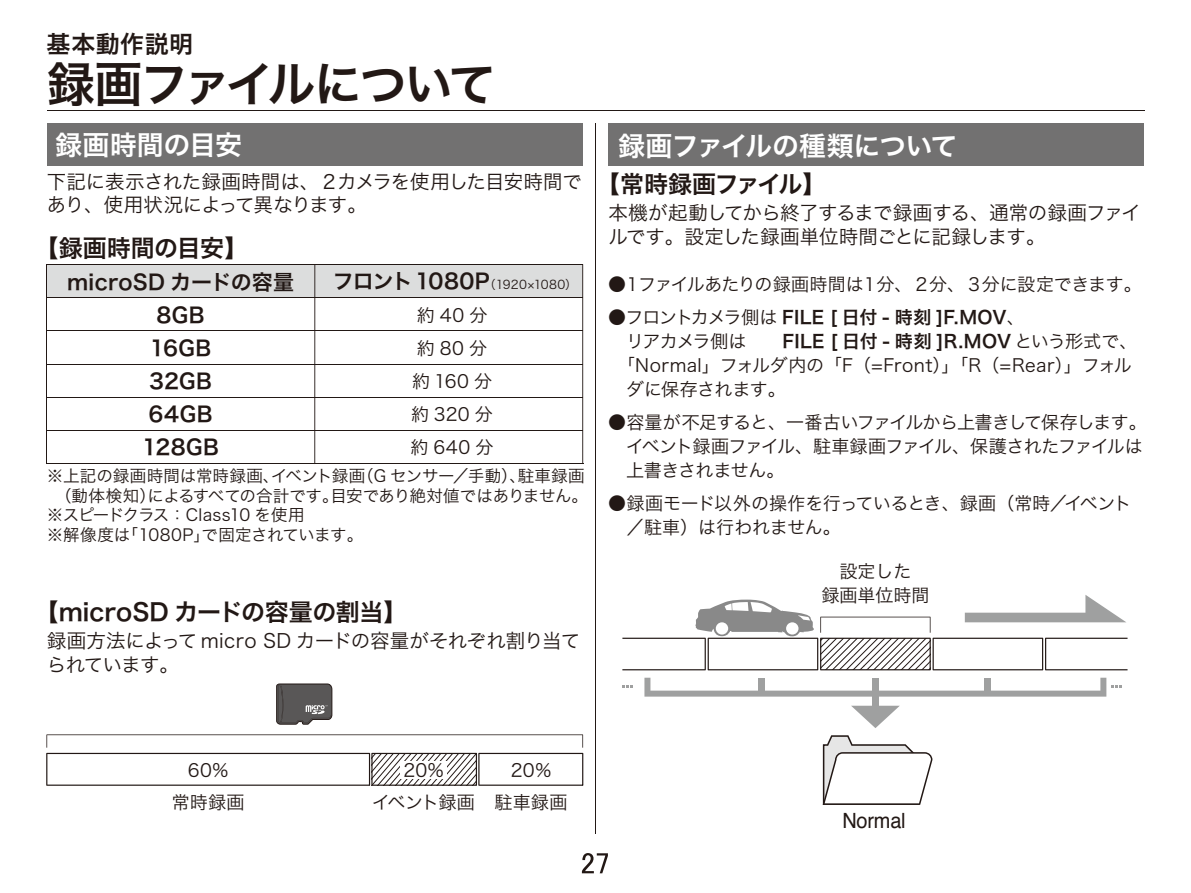
<style>
.page{position:relative;width:1191px;height:893px;background:#fff}
.page>*{position:absolute;margin:0;border:0;box-sizing:border-box;transform-origin:0 0}
.t1{font:48px "Hira Kaku Pro N W6";letter-spacing:-.06em;color:#221815}
.t2{font:27px "Hira Kaku Pro N W6";letter-spacing:-.02em;color:#fff}
.t3{font:24px "Hira Kaku Pro N W6";color:#221815}
.t4{font:24px "Hira Kaku Pro N W6";letter-spacing:-.06em;color:#221815}
.t5{font:21px/33px "Hira Kaku Pro N W6";letter-spacing:.015em;color:#221815;text-align:center}
.t6{font:21px "Helvetica";letter-spacing:-.01em;color:#221815;scale:.95 1}
.t7{font:19.5px/23.4px "Hira Kaku Pro N W3";letter-spacing:-.025em;color:#221815}
.t8{font:18px/24px "Hira Kaku Pro N W3";letter-spacing:-.015em;color:#221815}
.t9{font:18px/24px "Hira Kaku Pro N W3";letter-spacing:-.035em;color:#221815}
.t10{font:18px "Hira Kaku Pro N W6";letter-spacing:.02em;color:#221815}
.t11{font:18px "Hira Kaku Pro N W3";letter-spacing:-.04em;color:#221815}
.t12{font:18px/33px "Hira Kaku Pro N W3";letter-spacing:.04em;color:#221815;text-align:center}
.t13{font:18px "Hira Kaku Pro N W3";letter-spacing:-.055em;color:#221815}
.t14{font:16.5px "Hira Kaku Pro N W3";letter-spacing:-.005em;color:#221815}
.t15{font:16.5px "Hira Kaku Pro N W3";letter-spacing:-.065em;color:#221815}
.t16{font:12px "Hira Kaku Pro N W3";letter-spacing:.01em;color:#221815}
.s1{font-family:"Hira Kaku Pro N W6";font-size:21px}
.s2{font-family:"Hira Kaku Pro N W3"}
</style>
<div class="page">
<hr style="left:47px;top:110px;width:1097px;height:1px;background:#221815">
<svg style="left:582px;top:853px;width:26px;height:20px"></svg>
<hr style="left:595px;top:123px;width:1px;height:710px;background:#221815">
<div style="left:608px;top:123px;width:536px;height:43px;background:#727171"></div>
<div style="left:47px;top:123px;width:536px;height:43px;background:#727171"></div>
<div style="left:872px;top:678px;width:6px;height:31px;background:#9fa0a0"></div>
<svg style="left:822px;top:735px;width:110px;height:70px"></svg>
<svg style="left:851px;top:706px;width:48px;height:22px"></svg>
<svg style="left:622px;top:595px;width:505px;height:75px"></svg>
<svg style="left:622px;top:685px;width:11px;height:3px"></svg>
<svg style="left:644px;top:678px;width:478px;height:19px"></svg>
<div style="left:47px;top:265px;width:536px;height:33px;background:#dcdddd"></div>
<hr style="left:46px;top:331px;width:537px;height:1px;background:#221815">
<hr style="left:46px;top:364px;width:537px;height:1px;background:#221815">
<hr style="left:46px;top:297px;width:537px;height:1px;background:#221815">
<hr style="left:46px;top:397px;width:537px;height:1px;background:#221815">
<hr style="left:46px;top:430px;width:537px;height:1px;background:#221815">
<hr style="left:47px;top:463px;width:536px;height:1px;background:#221815">
<hr style="left:46px;top:264px;width:537px;height:1px;background:#221815">
<hr style="left:582px;top:264px;width:1px;height:200px;background:#221815">
<hr style="left:314px;top:264px;width:1px;height:200px;background:#221815">
<hr style="left:46px;top:265px;width:1px;height:199px;background:#221815">
<svg style="left:276px;top:683px;width:57px;height:42px;background:#686565"></svg>
<svg style="left:46px;top:734px;width:537px;height:52px"></svg>
<div style="left:400px;top:761px;width:47px;height:18px;background:#fff"></div>
<p class="t3" style="left:46px;top:23px;width:148px">基本動作説明</p>
<h1 class="t1" style="left:47px;top:40px;width:451px">録画ファイルについて</h1>
<h2 class="t2" style="left:55px;top:121px;width:188px">録画時間の目安</h2>
<p class="t7" style="left:47px;top:168px;width:536px">下記に表示された録画時間は、２カメラを使用した目安時間であり、使用状況によって異なります。</p>
<p class="t3" style="left:35px;top:226px;width:215px">【録画時間の目安】</p>
<p class="t16" style="left:333px;top:274px;width:246px"><span class="s1">フロント1080P</span>（1920×1080）</p>
<p class="t12" style="left:410px;top:298px;width:85px">約40分約80分約160 分約 320 分約 640 分</p>
<p class="t5" style="left:67px;top:265px;width:228px">microSD カードの容量<br>8GB<br>16GB<br>32GB<br>64GB<br>128GB</p>
<p class="t14" style="left:47px;top:461px;width:539px">※上記の録画時間は常時録画、イベント録画（G センサー／手動）、駐車録画</p>
<p class="t14" style="left:55px;top:481px;width:534px">（動体検知）によるすべての合計です。目安であり絶対値ではありません。</p>
<p class="t15" style="left:47px;top:500px;width:259px">※スピードクラス：Class10 を使用</p>
<p class="t14" style="left:47px;top:520px;width:318px">※解像度は「1080P」で固定されています。</p>
<p class="t3" style="left:35px;top:591px;width:374px">【microSD カードの容量の割当】</p>
<p class="t7" style="left:47px;top:628px;width:535px">録画方法によって micro SD カードの容量がそれぞれ割り当てられています。</p>
<h2 class="t2" style="left:618px;top:121px;width:341px">録画ファイルの種類について</h2>
<p class="t4" style="left:596px;top:162px;width:231px">【常時録画ファイル】</p>
<p class="t7" style="left:608px;top:200px;width:534px">本機が起動してから終了するまで録画する、通常の録画ファイルです。設定した録画単位時間ごとに記録します。</p>
<p class="t11" style="left:608px;top:269px;width:535px">●１ファイルあたりの録画時間は１分、２分、３分に設定できます。</p>
<p class="t10" style="left:608px;top:301px;width:418px"><span class="s2">●フロントカメラ側は</span> FILE [ 日付 - 時刻 ]F.MOV<span class="s2">、</span></p>
<p class="t13" style="left:626px;top:326px;width:122px">リアカメラ側は</p>
<p class="t10" style="left:782px;top:325px;width:356px">FILE [ 日付 - 時刻 ]R.MOV <span class="s2">という形式で、</span></p>
<p class="t8" style="left:626px;top:352px;width:507px;text-indent:-9px">「Normal」フォルダ内の「F（=Front）」「R（=Rear）」フォルダに保存されます。</p>
<p class="t9" style="left:626px;top:409px;width:522px;text-indent:-18px">●容量が不足すると、一番古いファイルから上書きして保存します。イベント録画ファイル、駐車録画ファイル、保護されたファイルは上書きされません。</p>
<p class="t8" style="left:626px;top:490px;width:506px;text-indent:-18px">●録画モード以外の操作を行っているとき、録画（常時／イベント／駐車）は行われません。</p>
<p class="t8" style="left:821px;top:558px;width:109px;text-align:center">設定した<br>録画単位時間</p>
<p class="t8" style="left:188px;top:757px;width:42px">60%</p>
<p class="t8" style="left:172px;top:789px;width:74px">常時録画</p>
<p class="t8" style="left:403px;top:757px;width:42px">20%</p>
<p class="t8" style="left:511px;top:757px;width:42px">20%</p>
<p class="t8" style="left:372px;top:789px;width:197px">イベント録画 駐車録画</p>
<p class="t6" style="left:842px;top:805px;width:68px">Normal</p>
</div>
